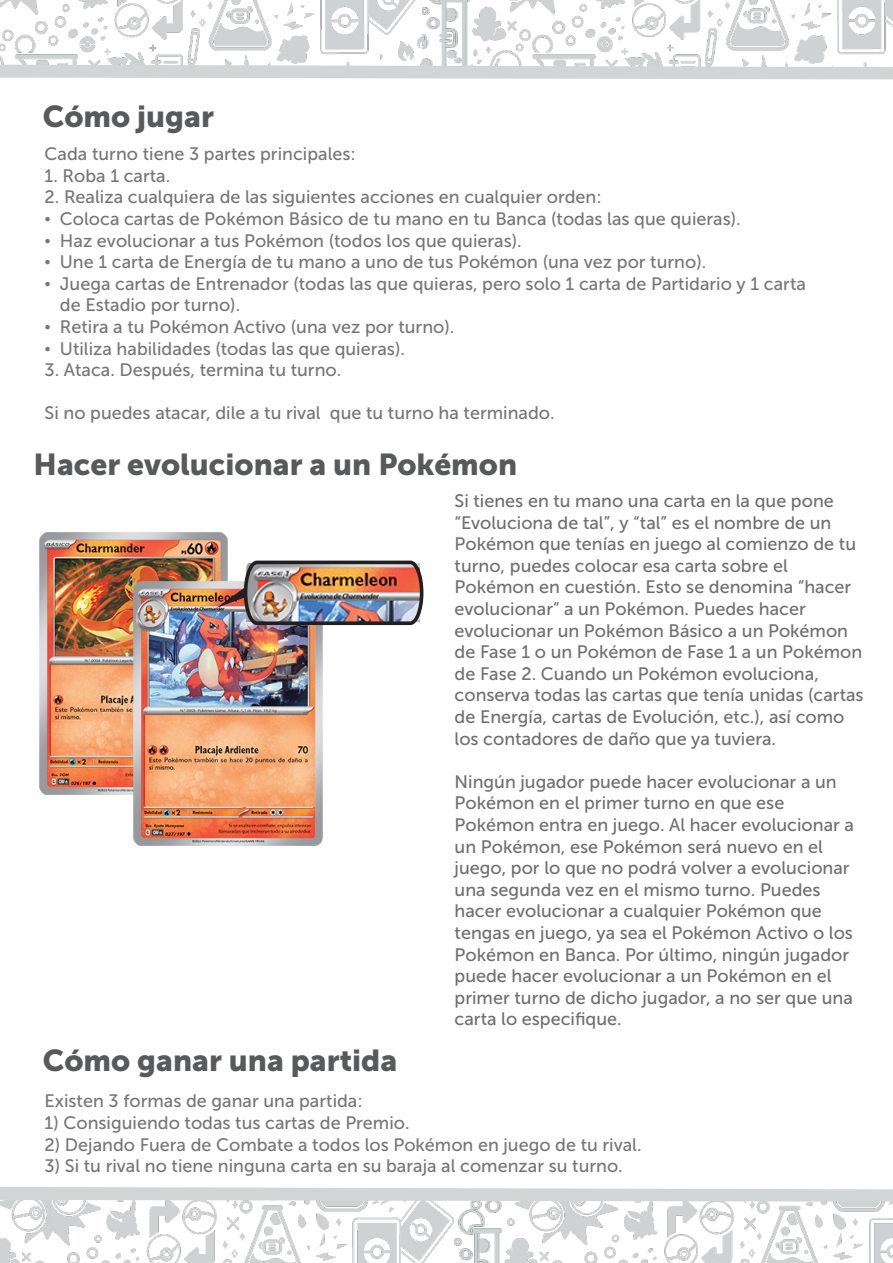
<style>
.page{position:relative;width:893px;height:1263px;background:#fff}
.page>*{position:absolute;margin:0;border:0;box-sizing:border-box;transform-origin:0 0}
.t1{font:30.15px "Museo Sans 900";color:#58595b}
.t2{font:18px/21.6px "Museo Sans 500";color:#6f6f6f}
.t3{font:18px/21.6px "Museo Sans 500";color:#767676}
.s1{font-family:"Times New Roman"}
</style>
<div class="page">
<img style="left:0;top:0;width:423px;height:65px">
<img style="left:423px;top:0;width:470px;height:65px">
<svg style="left:0;top:65px;width:893px;height:14px"></svg>
<img style="left:0;top:1202px;width:455px;height:61px">
<img style="left:455px;top:1202px;width:438px;height:61px">
<svg style="left:0;top:1187px;width:893px;height:15px"></svg>
<img style="left:40px;top:532px;width:188px;height:262px">
<img style="left:134px;top:581px;width:188px;height:264px">
<img style="left:216px;top:559px;width:208px;height:68px">
<h1 class="t1" style="left:43px;top:99px;width:173px">Cómo jugar</h1>
<p class="t3" style="left:45px;top:143px;width:313px">Cada turno tiene 3 partes principales:</p>
<p class="t3" style="left:45px;top:165px;width:127px">1. Roba 1 carta.</p>
<p class="t3" style="left:45px;top:186px;width:558px">2. Realiza cualquiera de las siguientes acciones en cualquier orden:</p>
<p class="t3" style="left:45px;top:208px;width:698px"><span class="s1">•</span> Coloca cartas de Pokémon Básico de tu mano en tu Banca (todas las que quieras).</p>
<p class="t3" style="left:45px;top:230px;width:479px"><span class="s1">•</span> Haz evolucionar a tus Pokémon (todos los que quieras).</p>
<p class="t3" style="left:45px;top:251px;width:663px"><span class="s1">•</span> Une 1 carta de Energía de tu mano a uno de tus Pokémon (una vez por turno).</p>
<p class="t3" style="left:60px;top:273px;width:747px;text-indent:-15px"><span class="s1">•</span> Juega cartas de Entrenador (todas las que quieras, pero solo 1 carta de Partidario y 1 carta de Estadio por turno).</p>
<p class="t3" style="left:45px;top:316px;width:411px"><span class="s1">•</span> Retira a tu Pokémon Activo (una vez por turno).</p>
<p class="t3" style="left:45px;top:338px;width:362px"><span class="s1">•</span> Utiliza habilidades (todas las que quieras).</p>
<p class="t3" style="left:45px;top:359px;width:298px">3. Ataca. Después, termina tu turno.</p>
<p class="t3" style="left:45px;top:402px;width:512px">Si no puedes atacar, dile a tu rival que tu turno ha terminado.</p>
<h1 class="t1" style="left:34px;top:448px;width:485px">Hacer evolucionar a un Pokémon</h1>
<p class="t2" style="left:455px;top:490px;width:411px">Si tienes en tu mano una carta en la que pone “Evoluciona de tal”, y “tal” es el nombre de un Pokémon que tenías en juego al comienzo de tu turno, puedes colocar esa carta sobre el Pokémon en cuestión. Esto se denomina “hacer evolucionar” a un Pokémon. Puedes hacer evolucionar un Pokémon Básico a un Pokémon de Fase 1 o un Pokémon de Fase 1 a un Pokémon de Fase 2. Cuando un Pokémon evoluciona, conserva todas las cartas que tenía unidas (cartas de Energía, cartas de Evolución, etc.), así como los contadores de daño que ya tuviera.</p>
<p class="t2" style="left:455px;top:771px;width:401px">Ningún jugador puede hacer evolucionar a un Pokémon en el primer turno en que ese Pokémon entra en juego. Al hacer evolucionar a un Pokémon, ese Pokémon será nuevo en el juego, por lo que no podrá volver a evolucionar una segunda vez en el mismo turno. Puedes hacer evolucionar a cualquier Pokémon que tengas en juego, ya sea el Pokémon Activo o los Pokémon en Banca. Por último, ningún jugador puede hacer evolucionar a un Pokémon en el primer turno de dicho jugador, a no ser que una carta lo especifique.</p>
<h1 class="t1" style="left:43px;top:1043px;width:356px">Cómo ganar una partida</h1>
<p class="t3" style="left:45px;top:1090px;width:320px">Existen 3 formas de ganar una partida:</p>
<p class="t3" style="left:45px;top:1112px;width:367px">1) Consiguiendo todas tus cartas de Premio.</p>
<p class="t3" style="left:45px;top:1133px;width:598px">2) Dejando Fuera de Combate a todos los Pokémon en juego de tu rival.</p>
<p class="t3" style="left:45px;top:1155px;width:580px">3) Si tu rival no tiene ninguna carta en su baraja al comenzar su turno.</p>
</div>
